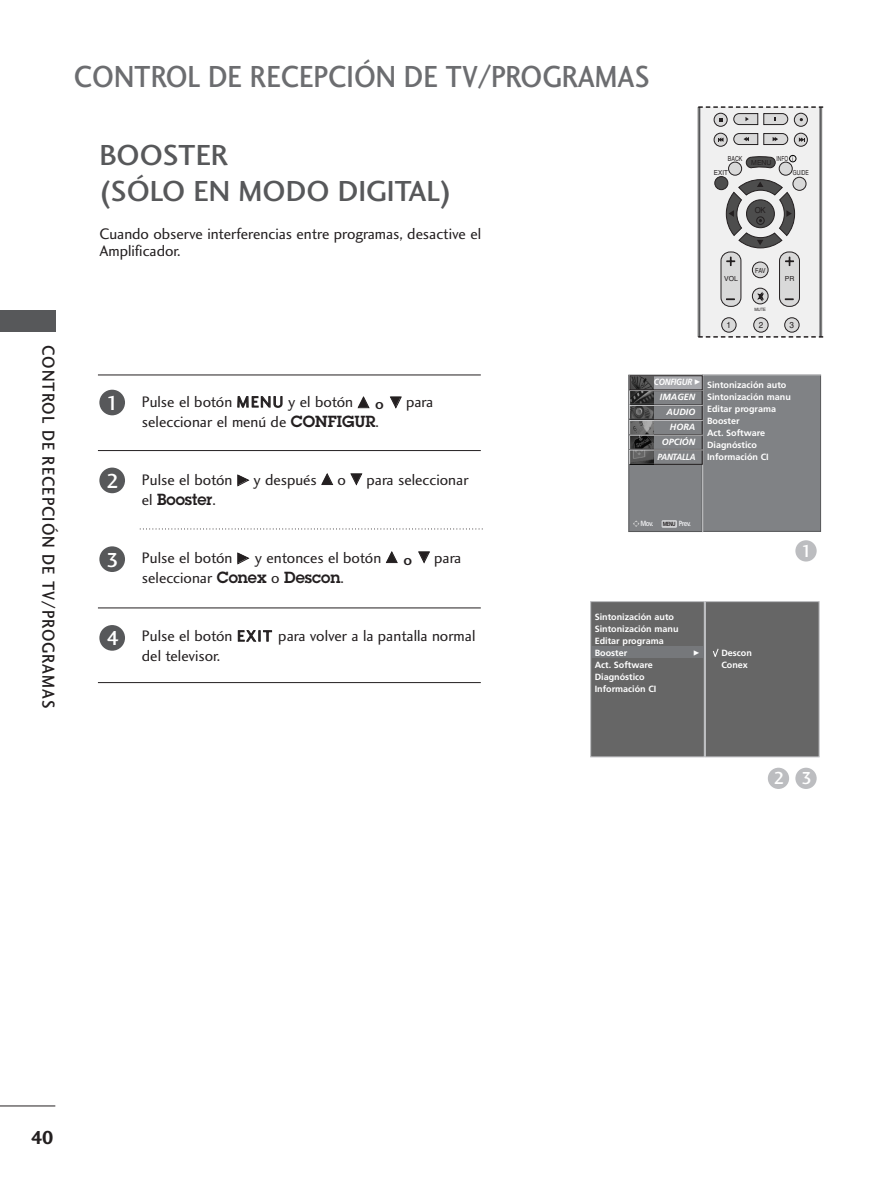
<style>
.page{position:relative;width:893px;height:1190px;background:#fff}
.page>*{position:absolute;margin:0;border:0;box-sizing:border-box;transform-origin:0 0}
.t1{font:31.5px "Charlotte Sans Medium Plain";color:#6c6d70;scale:.9 1}
.t2{font:30px/36px "Charlotte Sans Medium Plain";color:#57585a}
.t3{font:21px "Charlotte Sans Medium Plain";color:#fff}
.t4{font:19.5px "Charlotte Sans Bold Plain";color:#231f20}
.t5{font:18px "Charlotte Sans Medium Plain";letter-spacing:.06em;color:#231f20;scale:.9 1}
.t6{font:18px "Charlotte Sans Medium Plain";color:#fff}
.t7{font:15.75px/19.5px "Charlotte Sans Book Plain";color:#231f20}
.t8{font:600 15.75px "Lubalin Graph";color:#231f20}
.t9{font:700 9px/12px "Frutiger";color:#fff}
.t10{font:italic 700 9px/14.9px "Frutiger";color:#fff;text-align:right}
.t11{font:italic 700 9px "Frutiger";letter-spacing:-.03em;color:#fff;scale:.9 1}
.t12{font:8.7px "Helvetica";color:#231f20;scale:.94 1}
.t13{font:8.25px "Helvetica";color:#231f20;scale:.94 1}
.t14{font:700 7.5px "Frutiger";letter-spacing:-.085em;color:#e6e7e9;scale:.85 1}
.t15{font:6.9px "Helvetica";color:#231f20}
.t16{font:6.9px "Helvetica";color:#231f20;scale:.73 1}
.t17{font:6.9px "Helvetica";color:#231f20;scale:.71 1}
.t18{font:6.9px "Helvetica";color:#231f20;scale:.92 1}
.t19{font:6.9px "Helvetica";color:#231f20;scale:.77 1}
.t20{font:6.9px "Helvetica";color:#231f20;scale:.83 1}
.t21{font:6px "FZDING33";color:#fff}
.t22{font:4.5px "Helvetica";color:#231f20;scale:.94 1}
.s1{font-family:"FZDING33";font-size:12px}
.s2{font-family:"Charlotte Sans Medium Plain"}
.s3{font-family:"Lubalin Graph";font-weight:600}
.s4{font-family:"Charlotte Sans Book Plain";font-weight:400}
.s5{font-family:"FZDING33";font-weight:400;font-style:normal;font-size:6px}
.s6{font-family:"Manual One";font-weight:400;font-style:normal;font-size:7.5px;color:#808285}
.s7{font-size:6px;color:#231f20}
</style>
<div class="page">
<hr style="left:0;top:1105px;width:55px;height:1px;background:#231f20">
<div style="left:0;top:310px;width:55px;height:22px;background:#57585a"></div>
<div style="left:590px;top:601px;width:114px;height:156px;background:#666;border:1px solid #bcbdc0"></div>
<div style="left:705px;top:601px;width:114px;height:156px;background:#666;border:1px solid #bcbdc0"></div>
<div style="left:591px;top:646px;width:113px;height:12px;background:#76787b"></div>
<svg style="left:713px;top:648px;width:6px;height:9px"></svg>
<div style="left:795px;top:540px;width:21px;height:21px;background:#bcbdc0;border-radius:50%"></div>
<div style="left:795px;top:767px;width:21px;height:22px;background:#bcbdc0;border-radius:50%"></div>
<div style="left:767px;top:767px;width:22px;height:22px;background:#bcbdc0;border-radius:50%"></div>
<div style="left:99px;top:390px;width:26px;height:25px;background:#57585a;border-radius:50%"></div>
<div style="left:99px;top:467px;width:26px;height:26px;background:#57585a;border-radius:50%"></div>
<div style="left:99px;top:546px;width:26px;height:26px;background:#57585a;border-radius:50%"></div>
<div style="left:99px;top:625px;width:26px;height:25px;background:#57585a;border-radius:50%"></div>
<hr style="left:98px;top:375px;width:383px;height:1px;background:#231f20">
<hr style="left:98px;top:450px;width:383px;height:1px;background:#231f20">
<hr style="left:98px;top:607px;width:383px;height:1px;background:#231f20">
<hr style="left:98px;top:682px;width:383px;height:1px;background:#231f20">
<svg style="left:140px;top:528px;width:343px;height:1px"></svg>
<div style="left:629px;top:376px;width:72px;height:155px;background:#808285"></div>
<div style="left:628px;top:375px;width:74px;height:157px;border:1px solid #57585a"></div>
<div style="left:703px;top:375px;width:117px;height:156px;background:#808285"></div>
<div style="left:702px;top:374px;width:119px;height:158px;border:1px solid #57585a"></div>
<hr style="left:702px;top:374px;width:118px;height:1px;background:#d1d2d4">
<hr style="left:702px;top:375px;width:1px;height:157px;background:#d1d2d4">
<div style="left:630px;top:376px;width:71px;height:15px;background:#a8a9ad"></div>
<img style="left:631px;top:377px;width:23px;height:86px">
<div style="left:629px;top:390px;width:73px;height:15px;border:1px solid #231f20"></div>
<hr style="left:629px;top:390px;width:73px;height:1px;background:#d1d2d4">
<div style="left:629px;top:405px;width:73px;height:15px;border:1px solid #231f20"></div>
<hr style="left:629px;top:405px;width:73px;height:1px;background:#d1d2d4">
<hr style="left:629px;top:420px;width:73px;height:1px;background:#d1d2d4">
<div style="left:629px;top:435px;width:73px;height:15px;border:1px solid #231f20"></div>
<div style="left:629px;top:450px;width:73px;height:15px;border:1px solid #231f20"></div>
<svg style="left:629px;top:390px;width:1px;height:74px"></svg>
<hr style="left:629px;top:449px;width:73px;height:1px;background:#d1d2d4">
<hr style="left:629px;top:435px;width:73px;height:1px;background:#d1d2d4">
<div style="left:661px;top:520px;width:16px;height:8px;background:#d1d2d4"></div>
<svg style="left:633px;top:520px;width:6px;height:7px"></svg>
<div style="left:629px;top:375px;width:73px;height:15px;border:1px solid #231f20"></div>
<svg style="left:697px;top:106px;width:126px;height:232px"></svg>
<h1 class="t1" style="left:74px;top:64px;width:641px">CONTROL DE RECEPCIÓN DE TV/PROGRAMAS</h1>
<p class="t5" style="left:55px;top:345px;width:405px;rotate:90deg">CONTROL DE RECEPCIÓN DE TV/PROGRAMAS</p>
<h2 class="t2" style="left:99px;top:139px;width:353px">BOOSTER<br>(SÓLO EN MODO DIGITAL)</h2>
<p class="t7" style="left:99px;top:227px;width:383px;line-height:16.5px">Cuando observe interferencias entre programas, desactive el<br>Amplificador.</p>
<h3 class="t3" style="left:106px;top:395px;width:14px">1</h3>
<p class="t7" style="left:142px;top:394px;width:293px">Pulse el botón MENU y el botón <span class="s1">D</span> <span class="s2">o</span> <span class="s1">E</span> para seleccionar el menú de <span class="s3">CONFIGUR</span>.</p>
<h3 class="t3" style="left:106px;top:472px;width:14px">2</h3>
<p class="t7" style="left:142px;top:472px;width:328px">Pulse el botón <span class="s1">G</span> y después <span class="s1">D</span> o <span class="s1">E</span> para seleccionar</p>
<p class="t8" style="left:142px;top:493px;width:76px"><span class="s4">el</span> Booster<span class="s4">.</span></p>
<h3 class="t3" style="left:106px;top:551px;width:14px">3</h3>
<p class="t7" style="left:142px;top:550px;width:321px">Pulse el botón <span class="s1">G</span> y entonces el botón <span class="s1">D</span> <span class="s2">o</span> <span class="s1">E</span> para seleccionar <span class="s3">Conex</span> o <span class="s3">Descon</span>.</p>
<h3 class="t3" style="left:106px;top:630px;width:14px">4</h3>
<p class="t7" style="left:142px;top:628px;width:335px">Pulse el botón EXIT para volver a la pantalla normal del televisor.</p>
<p class="t19" style="left:728px;top:156px;width:20px">BACK</p>
<p class="t18" style="left:714px;top:170px;width:17px">EXIT</p>
<p class="t17" style="left:776px;top:156px;width:25px">INFO i</p>
<p class="t15" style="left:751px;top:160px;width:22px">MENU</p>
<p class="t16" style="left:793px;top:170px;width:23px">GUIDE</p>
<p class="t13" style="left:754px;top:207px;width:13px">OK</p>
<p class="t20" style="left:755px;top:268px;width:14px">FAV</p>
<p class="t15" style="left:724px;top:276px;width:15px">VOL</p>
<p class="t15" style="left:784px;top:276px;width:11px">PR</p>
<p class="t22" style="left:754px;top:307px;width:13px">MUTE</p>
<p class="t12" style="left:726px;top:321px;width:6px">1</p>
<p class="t12" style="left:758px;top:321px;width:6px">2</p>
<p class="t12" style="left:789px;top:321px;width:6px">3</p>
<p class="t11" style="left:654px;top:378px;width:53px">CONFIGUR <span class="s5">G</span></p>
<p class="t9" style="left:707px;top:379px;width:85px">Sintonización auto<br>Sintonización manu<br>Editar programa<br>Booster<br>Act. Software<br>Diagnóstico<br>Información CI</p>
<p class="t10" style="left:657px;top:390px;width:44px">IMAGEN<span class="s6">O<br></span>AUDIO<span class="s6">O<br></span>HORA<span class="s6">O<br></span>OPCIÓN<span class="s6">O<br></span>PANTALLA<span class="s6">O</span></p>
<p class="t14" style="left:640px;top:520px;width:61px">Mov. <span class="s7">MENU</span> Prev.</p>
<p class="t9" style="left:594px;top:611px;width:85px">Sintonización auto<br>Sintonización manu<br>Editar programa<br>Booster</p>
<p class="t9" style="left:594px;top:659px;width:63px">Act. Software<br>Diagnóstico<br>Información CI</p>
<p class="t21" style="left:693px;top:650px;width:7px">G</p>
<p class="t9" style="left:721px;top:647px;width:32px">Descon<br>Conex</p>
<p class="t6" style="left:801px;top:544px;width:12px">1</p>
<p class="t6" style="left:773px;top:771px;width:40px">2 3</p>
<p class="t4" style="left:31px;top:1129px;width:25px">40</p>
</div>
